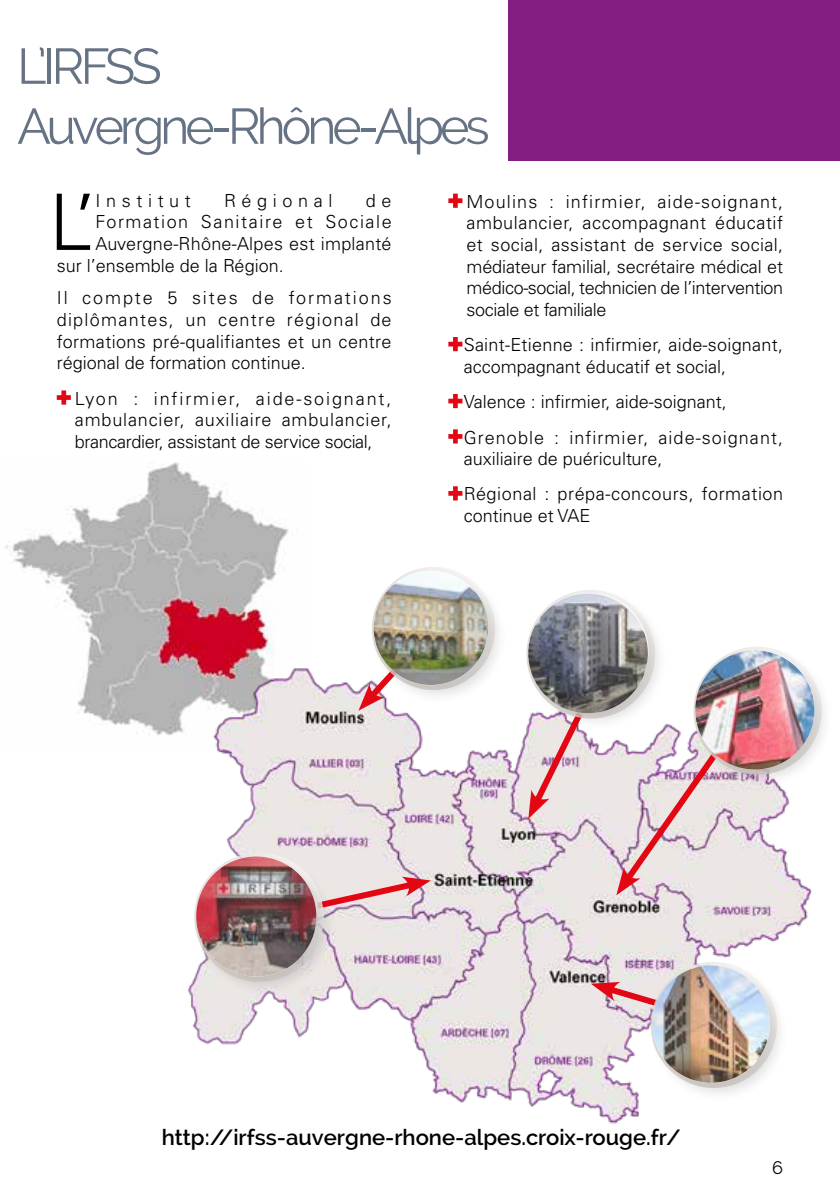
<style>
.page{position:relative;width:840px;height:1191px;background:#fff}
.page>*{position:absolute;margin:0;border:0;box-sizing:border-box;transform-origin:0 0}
.t1{font:300 77.8px "Univers LT Std";color:#000}
.t2{font:50px/60px "Raleway";letter-spacing:-.08em;color:#667385}
.t3{font:600 22px "Raleway";color:#000}
.t4{font:300 18px/21.6px "Univers LT Std";color:#000;text-align:justify}
.t5{font:300 18px/35.4px "Univers LT Std";letter-spacing:.055em;color:#000}
.t6{font:300 18px/35.4px "Univers LT Std";letter-spacing:.03em;color:#000}
.t7{font:300 18px "Univers LT Std";letter-spacing:.085em;color:#000}
.t8{font:300 18px "Univers LT Std";letter-spacing:.315em;color:#000}
.t9{font:18px "Raleway";color:#000}
</style>
<div class="page">
<img style="left:5px;top:462px;width:284px;height:274px">
<div style="left:508px;top:0;width:331px;height:160px;background:#831f82"></div>
<svg style="left:57px;top:390px;width:14px;height:14px"></svg>
<svg style="left:448px;top:194px;width:14px;height:14px"></svg>
<svg style="left:448px;top:337px;width:14px;height:14px"></svg>
<svg style="left:448px;top:394px;width:14px;height:14px"></svg>
<svg style="left:448px;top:429px;width:14px;height:14px"></svg>
<svg style="left:448px;top:486px;width:14px;height:14px"></svg>
<img style="left:174px;top:641px;width:636px;height:483px">
<svg style="left:358px;top:641px;width:137px;height:69px"></svg>
<div style="left:369px;top:567px;width:139px;height:138px;background:#000;opacity:.85"></div>
<img style="left:373px;top:570px;width:115px;height:115px;border-radius:57px">
<img style="left:590px;top:961px;width:186px;height:127px">
<div style="left:648px;top:962px;width:141px;height:141px;background:#000;opacity:.85"></div>
<img style="left:652px;top:965px;width:117px;height:117px;border-radius:59px">
<svg style="left:336px;top:852px;width:94px;height:130px;background:#e5d0d4"></svg>
<div style="left:192px;top:852px;width:144px;height:144px;background:#000;opacity:.85"></div>
<img style="left:196px;top:856px;width:120px;height:120px;border-radius:60px">
<img style="left:526px;top:641px;width:295px;height:254px">
<div style="left:524px;top:587px;width:144px;height:144px;background:#000;opacity:.85"></div>
<img style="left:528px;top:593px;width:119px;height:120px;border-radius:60px">
<h2 class="t2" style="left:17px;top:36px;width:474px">L’IRFSS<br>Auvergne-Rhône-Alpes</h2>
<h1 class="t1" style="left:49px;top:175px;width:48px">L’</h1>
<p class="t8" style="left:96px;top:189px;width:97px">Institut</p>
<p class="t8" style="left:224px;top:189px;width:110px">Régional</p>
<p class="t4" style="left:365px;top:189px;width:27px">d e</p>
<p class="t7" style="left:96px;top:211px;width:297px">Formation Sanitaire et Sociale</p>
<p class="t4" style="left:96px;top:233px;width:297px">Auvergne-Rhône-Alpes est implanté</p>
<p class="t4" style="left:57px;top:254px;width:228px">sur l’ensemble de la Région.</p>
<p class="t4" style="left:57px;top:287px;width:336px">Il compte 5 sites de formations diplômantes, un centre régional de formations pré-qualifiantes et un centre régional de formation continue.</p>
<p class="t4" style="left:75px;top:387px;width:318px">Lyon : infirmier, aide-soignant, ambulancier, auxiliaire ambulancier, brancardier, assistant de service social,</p>
<p class="t4" style="left:466px;top:191px;width:318px">Moulins : infirmier, aide-soignant, ambulancier, accompagnant éducatif et social, assistant de service social, médiateur familial, secrétaire médical et médico-social, technicien de l’intervention sociale et familiale</p>
<p class="t4" style="left:463px;top:334px;width:320px">Saint-Etienne : infirmier, aide-soignant, accompagnant éducatif et social,</p>
<p class="t5" style="left:463px;top:384px;width:320px">Valence : infirmier, aide-soignant,<br>Grenoble : infirmier, aide-soignant,</p>
<p class="t6" style="left:463px;top:441px;width:321px">auxiliaire de puériculture,<br>Régional : prépa-concours, formation</p>
<p class="t4" style="left:463px;top:505px;width:128px">continue et VAE</p>
<p class="t3" style="left:162px;top:1125px;width:520px">http://irfss-auvergne-rhone-alpes.croix-rouge.fr/</p>
<p class="t9" style="left:771px;top:1157px;width:12px">6</p>
</div>
